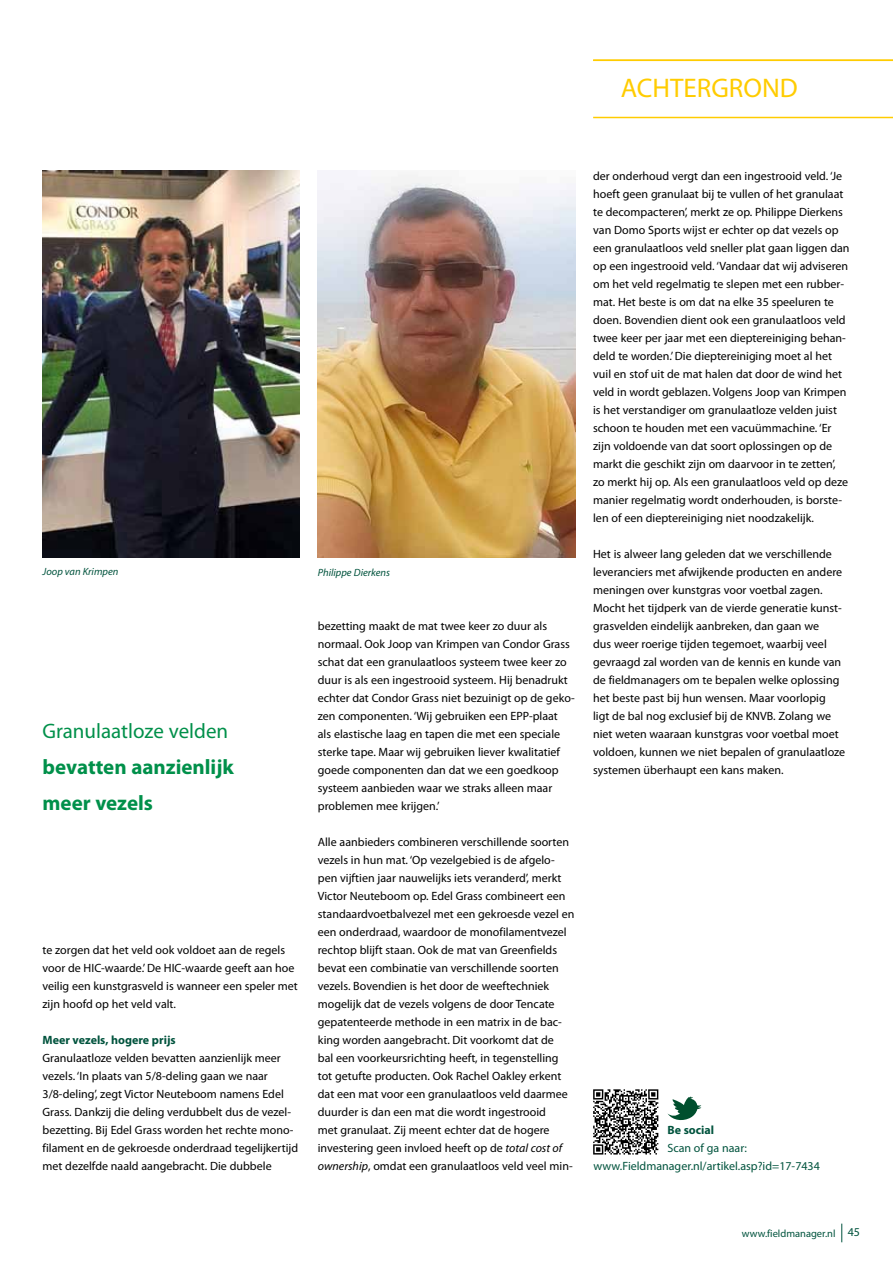
<style>
.page{position:relative;width:893px;height:1263px;background:#fff}
.page>*{position:absolute;margin:0;border:0;box-sizing:border-box;transform-origin:0 0}
.t1{font:27px "Myriad Pro";color:#fc0}
.t2{font:700 21px/36px "Myriad Pro";color:#00904a}
.t3{font:21px "Myriad Pro";color:#00904a}
.t4{font:12px/18px "Myriad Pro";color:#000}
.t5{font:12px/18px "Myriad Pro";color:#00533d;text-align:center}
.t6{font:700 12px "Myriad Pro";color:#00533d}
.t7{font:italic 10.5px "Myriad Pro";color:#00533d}
.t8{font:10.5px "Myriad Pro";color:#00533d}
.s1{font-style:italic}
.s2{font-size:12px}
</style>
<div class="page">
<svg style="left:841px;top:1223px;width:1px;height:19px"></svg>
<hr style="left:593px;top:117px;width:300px;height:1px;background:#fc0">
<hr style="left:593px;top:60px;width:300px;height:1px;background:#fc0">
<img style="left:318px;top:170px;width:257px;height:387px">
<img style="left:43px;top:171px;width:257px;height:386px">
<svg style="left:593px;top:1089px;width:65px;height:65px"></svg>
<svg style="left:667px;top:1096px;width:34px;height:24px"></svg>
<h1 class="t1" style="left:621px;top:71px;width:179px">ACHTERGROND</h1>
<p class="t7" style="left:43px;top:565px;width:77px">Joop van Krimpen</p>
<p class="t7" style="left:318px;top:566px;width:74px">Philippe Dierkens</p>
<h2 class="t3" style="left:43px;top:718px;width:187px">Granulaatloze velden</h2>
<h2 class="t2" style="left:43px;top:748px;width:193px">bevatten aanzienlijk meer vezels</h2>
<p class="t4" style="left:43px;top:941px;width:257px">te zorgen dat het veld ook voldoet aan de regels voor de HIC-waarde.’ De HIC-waarde geeft aan hoe veilig een kunstgrasveld is wanneer een speler met zijn hoofd op het veld valt.</p>
<p class="t6" style="left:43px;top:1032px;width:135px">Meer vezels, hogere prijs</p>
<p class="t4" style="left:43px;top:1049px;width:257px">Granulaatloze velden bevatten aanzienlijk meer vezels. ‘In plaats van 5/8-deling gaan we naar 3/8-deling’, zegt Victor Neuteboom namens Edel Grass. Dankzij die deling verdubbelt dus de vezel&shy;bezetting. Bij Edel Grass worden het rechte mono&shy;filament en de gekroesde onderdraad tegelijkertijd met dezelfde naald aangebracht. Die dubbele</p>
<p class="t4" style="left:318px;top:617px;width:258px">bezetting maakt de mat twee keer zo duur als normaal. Ook Joop van Krimpen van Condor Grass schat dat een granulaatloos systeem twee keer zo duur is als een ingestrooid systeem. Hij benadrukt echter dat Condor Grass niet bezuinigt op de geko&shy;zen componenten. ‘Wij gebruiken een EPP-plaat<br>als elastische laag en tapen die met een speciale sterke tape. Maar wij gebruiken liever kwalitatief goede componenten dan dat we een goedkoop systeem aanbieden waar we straks alleen maar problemen mee krijgen.’</p>
<p class="t4" style="left:318px;top:833px;width:258px">Alle aanbieders combineren verschillende soorten vezels in hun mat. ‘Op vezelgebied is de afgelo&shy;pen vijftien jaar nauwelijks iets veranderd’, merkt Victor Neuteboom op. Edel Grass combineert een standaardvoetbalvezel met een gekroesde vezel en een onderdraad, waardoor de monofilamentvezel rechtop blijft staan. Ook de mat van Greenfields bevat een combinatie van verschillende soorten vezels. Bovendien is het door de weeftechniek mogelijk dat de vezels volgens de door Tencate gepatenteerde methode in een matrix in de bac&shy;king worden aangebracht. Dit voorkomt dat de<br>bal een voorkeursrichting heeft, in tegenstelling tot getufte producten. Ook Rachel Oakley erkent dat een mat voor een granulaatloos veld daarmee duurder is dan een mat die wordt ingestrooid<br>met granulaat. Zij meent echter dat de hogere investering geen invloed heeft op de <span class="s1">total cost of ownership</span>, omdat een granulaatloos veld veel min-</p>
<p class="t4" style="left:593px;top:167px;width:258px">der onderhoud vergt dan een ingestrooid veld. ‘Je hoeft geen granulaat bij te vullen of het granulaat te decompacteren’, merkt ze op. Philippe Dierkens van Domo Sports wijst er echter op dat vezels op een granulaatloos veld sneller plat gaan liggen dan op een ingestrooid veld. ‘Vandaar dat wij adviseren om het veld regelmatig te slepen met een rubber&shy;mat. Het beste is om dat na elke 35 speeluren te doen. Bovendien dient ook een granulaatloos veld twee keer per jaar met een dieptereiniging behan&shy;deld te worden.’ Die dieptereiniging moet al het vuil en stof uit de mat halen dat door de wind het veld in wordt geblazen. Volgens Joop van Krimpen is het verstandiger om granulaatloze velden juist schoon te houden met een vacuümmachine. ‘Er zijn voldoende van dat soort oplossingen op de markt die geschikt zijn om daarvoor in te zetten’, zo merkt hij op. Als een granulaatloos veld op deze manier regelmatig wordt onderhouden, is borste&shy;len of een dieptereiniging niet noodzakelijk.</p>
<p class="t4" style="left:593px;top:545px;width:254px">Het is alweer lang geleden dat we verschillende leveranciers met afwijkende producten en andere meningen over kunstgras voor voetbal zagen.<br>Mocht het tijdperk van de vierde generatie kunst&shy;grasvelden eindelijk aanbreken, dan gaan we<br>dus weer roerige tijden tegemoet, waarbij veel gevraagd zal worden van de kennis en kunde van de fieldmanagers om te bepalen welke oplossing het beste past bij hun wensen. Maar voorlopig<br>ligt de bal nog exclusief bij de KNVB. Zolang we niet weten waaraan kunstgras voor voetbal moet voldoen, kunnen we niet bepalen of granulaatloze systemen überhaupt een kans maken.</p>
<p class="t6" style="left:667px;top:1122px;width:48px">Be social</p>
<p class="t5" style="left:594px;top:1139px;width:228px">Scan of ga naar: www.Fieldmanager.nl/artikel.asp?id=17-7434</p>
<p class="t8" style="left:742px;top:1227px;width:120px">www.fieldmanager.nl <span class="s2">45</span></p>
</div>
